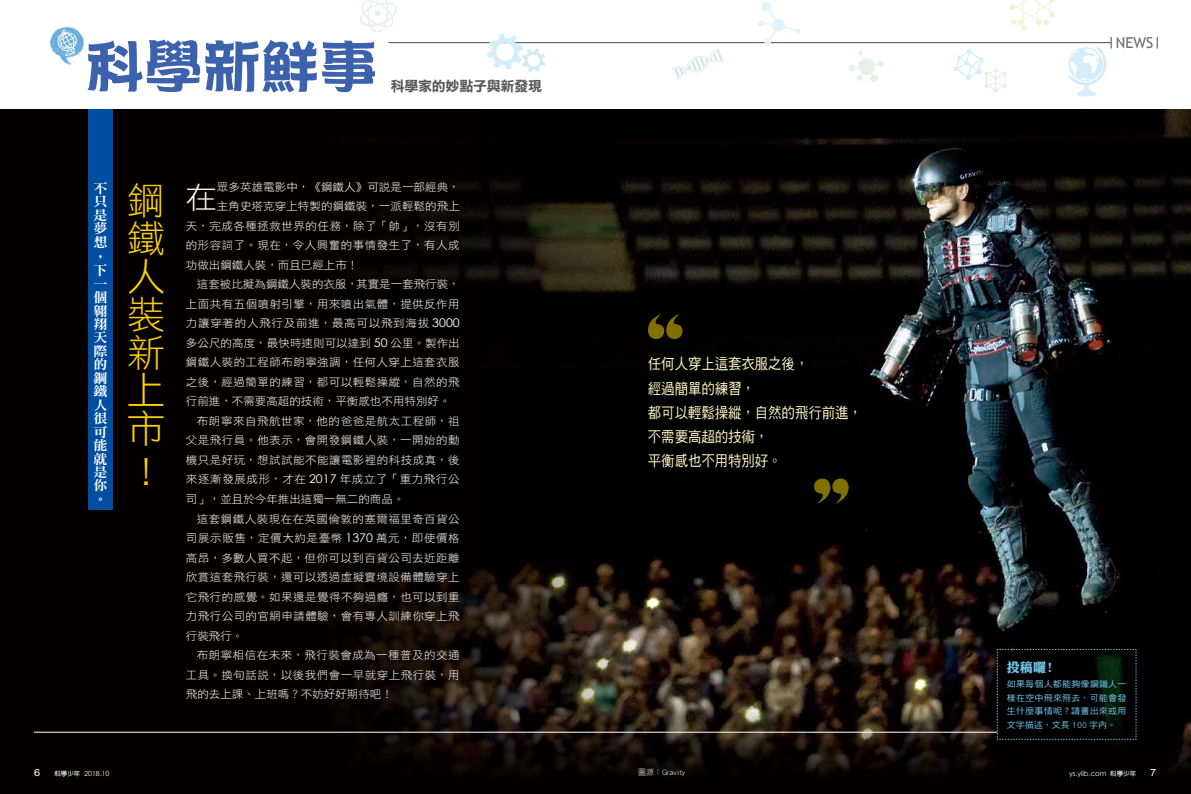
<style>
.page{position:relative;width:1191px;height:794px;background:#fff}
.page>*{position:absolute;margin:0;border:0;box-sizing:border-box;transform-origin:0 0}
.t1{font:56.6px "DFPOP2 Std W9";letter-spacing:-.01em;color:#3d62ad;scale:1.04 1}
.t2{font:38px/38px "DF Li Hei Std W3";color:#fdd000;text-align:justify}
.t3{font:29.8px "DF Hei Std W3";color:#fff;scale:1.04 1}
.t4{font:15px/24px "DF Hei Std W5";letter-spacing:-.01em;color:#fff7c5;scale:.9 1}
.t5{font:15px "Trebuchet MS";color:#6d6c6c}
.t6{font:14px "DF Li Hei Std W7";letter-spacing:-.02em;color:#595757}
.t7{font:13.4px/13.4px "DF Ming Std W9";color:#fff;text-align:justify;scale:1.04 1}
.t8{font:13px "DF Li King Hei Std W8";color:#6fc6e8}
.t9{font:11px "DF Hei Std W3";letter-spacing:.04em;color:#fff;scale:1.04 1}
.t10{font:11px "DF Hei Std W3";color:#fff;scale:1.04 1}
.t11{font:11px "DF Hei Std W3";letter-spacing:.005em;color:#fff;scale:1.04 1}
.t12{font:11px "DF Hei Std W3";letter-spacing:.065em;color:#fff;scale:1.04 1}
.t13{font:9.9px "Arial";color:#fff;scale:1.11 1}
.t14{font:8.6px/13.5px "DF Hei Std W5";letter-spacing:.025em;color:#6fc6e8;text-align:justify;scale:1.04 1}
.t15{font:8px "DF Hei Std W3";color:#fff}
.t16{font:7px "Century Gothic";color:#fff}
.s1{font-family:"Century Gothic";font-size:11.9px}
.s2{font-family:"AR Pop 2 B5";font-weight:700;font-size:6.5px}
</style>
<div class="page">
<div style="left:0;top:109px;width:1191px;height:685px;background:#040000"></div>
<img style="left:328px;top:109px;width:863px;height:665px">
<hr style="left:388px;top:42px;width:723px;height:1px;background:#4c4948">
<svg style="left:1067px;top:37px;width:45px;height:59px"></svg>
<img style="left:49px;top:26px;width:36px;height:39px">
<svg style="left:57px;top:30px;width:20px;height:26px"></svg>
<svg style="left:1010px;top:0;width:44px;height:31px"></svg>
<svg style="left:487px;top:33px;width:58px;height:39px"></svg>
<svg style="left:672px;top:49px;width:52px;height:31px"></svg>
<svg style="left:360px;top:0;width:37px;height:32px"></svg>
<svg style="left:954px;top:48px;width:52px;height:45px"></svg>
<svg style="left:849px;top:51px;width:35px;height:32px"></svg>
<svg style="left:757px;top:1px;width:43px;height:45px"></svg>
<hr style="left:34px;top:732px;width:963px;height:1px;background:#fff">
<div style="left:88px;top:109px;width:25px;height:401px;background:#004ea2"></div>
<div style="left:182px;top:177px;width:282px;height:526px;background:#060101"></div>
<svg style="left:648px;top:314px;width:34px;height:25px"></svg>
<svg style="left:814px;top:478px;width:34px;height:25px"></svg>
<svg style="left:997px;top:649px;width:139px;height:91px"></svg>
<h1 class="t1" style="left:85px;top:36px;width:283px">科學新鮮事</h1>
<p class="t6" style="left:391px;top:78px;width:153px">科學家的妙點子與新發現</p>
<p class="t7" style="left:94px;top:181px;width:14px">不只是夢想</p>
<p class="t7" style="left:94px;top:250px;width:15px;text-align:left">，下一個翱翔天際的鋼鐵人很可能就是你。</p>
<h2 class="t2" style="left:127px;top:181px;width:38px">鋼鐵人裝新上市</h2>
<h2 class="t2" style="left:127px;top:452px;width:22px">！</h2>
<h3 class="t3" style="left:186px;top:181px;width:31px">在</h3>
<p class="t11" style="left:217px;top:181px;width:235px">眾多英雄電影中，《鋼鐵人》可說是一部經典，</p>
<p class="t11" style="left:217px;top:200px;width:235px">主角史塔克穿上特製的鋼鐵裝，一派輕鬆的飛上</p>
<p class="t9" style="left:186px;top:220px;width:265px">天，完成各種拯救世界的任務，除了「帥」，沒有別</p>
<p class="t9" style="left:186px;top:239px;width:265px">的形容詞了。現在，令人興奮的事情發生了，有人成</p>
<p class="t10" style="left:186px;top:259px;width:167px">功做出鋼鐵人裝，而且已經上市！</p>
<p class="t10" style="left:197px;top:278px;width:254px">這套被比擬為鋼鐵人裝的衣服，其實是一套飛行裝，</p>
<p class="t9" style="left:186px;top:298px;width:265px">上面共有五個噴射引擎，用來噴出氣體，提供反作用</p>
<p class="t12" style="left:186px;top:317px;width:265px">力讓穿著的人飛行及前進，最高可以飛到海拔 <span class="s1">3000</span></p>
<p class="t11" style="left:186px;top:337px;width:265px">多公尺的高度，最快時速則可以達到 <span class="s1">50</span> 公里。製作出</p>
<p class="t9" style="left:186px;top:356px;width:265px">鋼鐵人裝的工程師布朗寧強調，任何人穿上這套衣服</p>
<p class="t9" style="left:186px;top:376px;width:265px">之後，經過簡單的練習，都可以輕鬆操縱，自然的飛</p>
<p class="t10" style="left:186px;top:395px;width:256px">行前進，不需要高超的技術，平衡感也不用特別好。</p>
<p class="t9" style="left:197px;top:415px;width:254px">布朗寧來自飛航世家，他的爸爸是航太工程師，祖</p>
<p class="t9" style="left:186px;top:434px;width:265px">父是飛行員。他表示，會開發鋼鐵人裝，一開始的動</p>
<p class="t9" style="left:186px;top:454px;width:265px">機只是好玩，想試試能不能讓電影裡的科技成真，後</p>
<p class="t9" style="left:186px;top:473px;width:265px">來逐漸發展成形，才在 <span class="s1">2017</span> 年成立了「重力飛行公</p>
<p class="t10" style="left:186px;top:493px;width:212px">司」，並且於今年推出這獨一無二的商品。</p>
<p class="t9" style="left:197px;top:512px;width:254px">這套鋼鐵人裝現在在英國倫敦的塞爾福里奇百貨公</p>
<p class="t9" style="left:186px;top:532px;width:265px">司展示販售，定價大約是臺幣 <span class="s1">1370</span> 萬元，即使價格</p>
<p class="t9" style="left:186px;top:551px;width:265px">高昂，多數人買不起，但你可以到百貨公司去近距離</p>
<p class="t9" style="left:186px;top:571px;width:265px">欣賞這套飛行裝，還可以透過虛擬實境設備體驗穿上</p>
<p class="t9" style="left:186px;top:590px;width:265px">它飛行的感覺。如果還是覺得不夠過癮，也可以到重</p>
<p class="t9" style="left:186px;top:610px;width:265px">力飛行公司的官網申請體驗，會有專人訓練你穿上飛</p>
<p class="t9" style="left:186px;top:629px;width:57px">行裝飛行。</p>
<p class="t9" style="left:197px;top:649px;width:254px">布朗寧相信在未來，飛行裝會成為一種普及的交通</p>
<p class="t9" style="left:186px;top:668px;width:265px">工具。換句話說，以後我們會一早就穿上飛行裝，用</p>
<p class="t10" style="left:186px;top:688px;width:201px">飛的去上課、上班嗎？不妨好好期待吧！</p>
<h3 class="t4" style="left:648px;top:352px;width:239px">任何人穿上這套衣服之後，<br>經過簡單的練習，<br>都可以輕鬆操縱，自然的飛行前進，不需要高超的技術，<br>平衡感也不用特別好。</h3>
<h3 class="t5" style="left:1115px;top:34px;width:39px">NEWS</h3>
<p class="t8" style="left:1007px;top:660px;width:51px">投稿囉！</p>
<p class="t14" style="left:1007px;top:677px;width:116px">如果每個人都能夠像鋼鐵人一樣在空中飛來飛去，可能會發生什麼事情呢？請畫出來或用文字描述，文長 100 字內。</p>
<p class="t13" style="left:34px;top:766px;width:7px">6</p>
<p class="t16" style="left:54px;top:768px;width:57px"><span class="s2">科學少年</span> 2018.10</p>
<p class="t15" style="left:638px;top:768px;width:49px">圖源：Gravity</p>
<p class="t16" style="left:1069px;top:768px;width:69px">ys.ylib.com <span class="s2">科學少年</span></p>
<p class="t13" style="left:1150px;top:766px;width:7px">7</p>
</div>
